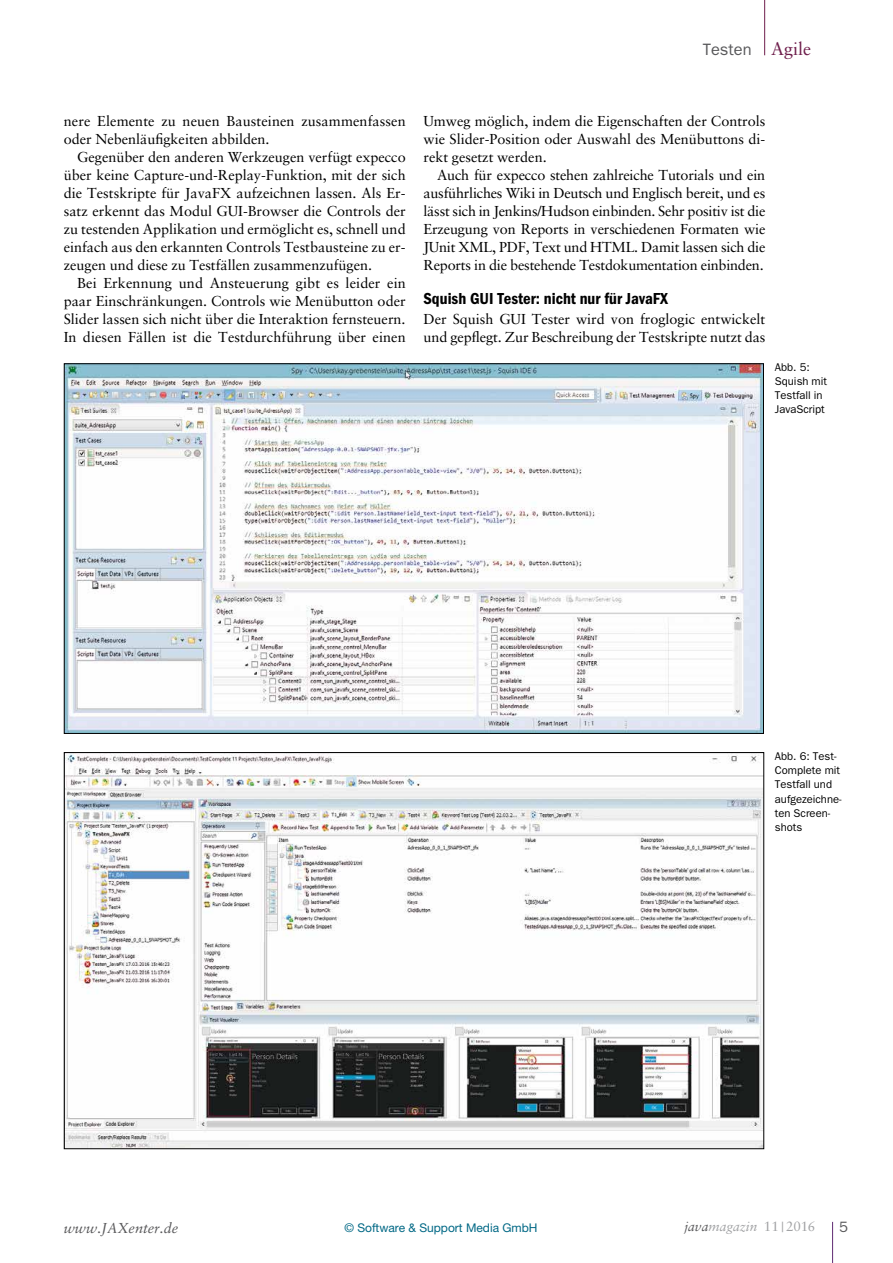
<style>
.page{position:relative;width:893px;height:1263px;background:#fff}
.page>*{position:absolute;margin:0;border:0;box-sizing:border-box;transform-origin:0 0}
.t1{font:18px "Sabon LT Std";color:#6e1d4b}
.t2{font:16.5px "ITC Franklin Gothic Std Dm Cd";color:#000}
.t3{font:16.5px "ITC Franklin Gothic Std";color:#58585a}
.t4{font:15px "ITC Franklin Gothic Std";color:#58585a}
.t5{font:14.4px/18px "Sabon LT Std";color:#000;text-align:justify}
.t6{font:italic 14.4px "Sabon LT Std";color:#58585a}
.t7{font:italic 13.5px "Sabon LT Std";color:#a1a2a4}
.t8{font:12px "Helvetica Neue LT Std";color:#006885}
.t9{font:11.25px/14.2px "ITC Franklin Gothic Std";color:#000}
.s1{color:#58585a}
.s2{font-style:normal}
</style>
<div class="page">
<hr style="left:832px;top:1222px;width:1px;height:41px;background:#602b72">
<hr style="left:764px;top:0;width:1px;height:55px;background:#6e1d4b">
<img style="left:66px;top:365px;width:696px;height:367px">
<img style="left:66px;top:754px;width:696px;height:393px">
<p class="t3" style="left:703px;top:40px;width:50px">Testen</p>
<p class="t1" style="left:771px;top:38px;width:41px">Agile</p>
<p class="t5" style="left:64px;top:112px;width:344px">nere Elemente zu neuen Bausteinen zusammenfassen oder Nebenläufigkeiten abbilden.</p>
<p class="t5" style="left:64px;top:148px;width:343px;text-indent:13px">Gegenüber den anderen Werkzeugen verfügt expecco über keine Capture-und-Replay-Funktion, mit der sich die Testskripte für JavaFX aufzeichnen lassen. Als Er&shy;satz erkennt das Modul GUI-Browser die Controls der zu testenden Applikation und ermöglicht es, schnell und einfach aus den erkannten Controls Testbausteine zu er&shy;zeugen und diese zu Testfällen zusammenzufügen.</p>
<p class="t5" style="left:64px;top:274px;width:344px;text-indent:13px">Bei Erkennung und Ansteuerung gibt es leider ein paar Einschränkungen. Controls wie Menübutton oder Slider lassen sich nicht über die Interaktion fernsteuern.<br>In diesen Fällen ist die Testdurchführung über einen</p>
<p class="t5" style="left:423px;top:112px;width:343px">Umweg möglich, indem die Eigenschaften der Controls wie Slider-Position oder Auswahl des Menübuttons di&shy;rekt gesetzt werden.</p>
<p class="t5" style="left:423px;top:166px;width:343px;text-indent:13px">Auch für expecco stehen zahlreiche Tutorials und ein ausführliches Wiki in Deutsch und Englisch bereit, und es lässt sich in Jenkins/Hudson einbinden. Sehr positiv ist die Erzeugung von Reports in verschiedenen Formaten wie JUnit XML, PDF, Text und HTML. Damit lassen sich die Reports in die bestehende Testdokumentation einbinden.</p>
<p class="t2" style="left:423px;top:289px;width:246px">Squish GUI Tester: nicht nur für JavaFX</p>
<p class="t5" style="left:423px;top:310px;width:343px">Der Squish GUI Tester wird von froglogic entwickelt und gepflegt. Zur Beschreibung der Testskripte nutzt das</p>
<p class="t9" style="left:775px;top:360px;width:54px">Abb. 5:<br>Squish mit<br>Testfall in<br>JavaScript</p>
<p class="t9" style="left:775px;top:749px;width:68px">Abb. 6: Test-<br>Complete mit<br>Testfall und aufgezeichne&shy;ten Screen&shy;shots</p>
<p class="t6" style="left:64px;top:1219px;width:116px">www.JAXenter.de</p>
<p class="t7" style="left:684px;top:1218px;width:132px"><span class="s1">java</span>magazin <span class="s2">11 | 2016</span></p>
<p class="t4" style="left:839px;top:1218px;width:10px">5</p>
<p class="t8" style="left:344px;top:1220px;width:195px">© Software &amp; Support Media GmbH</p>
</div>
